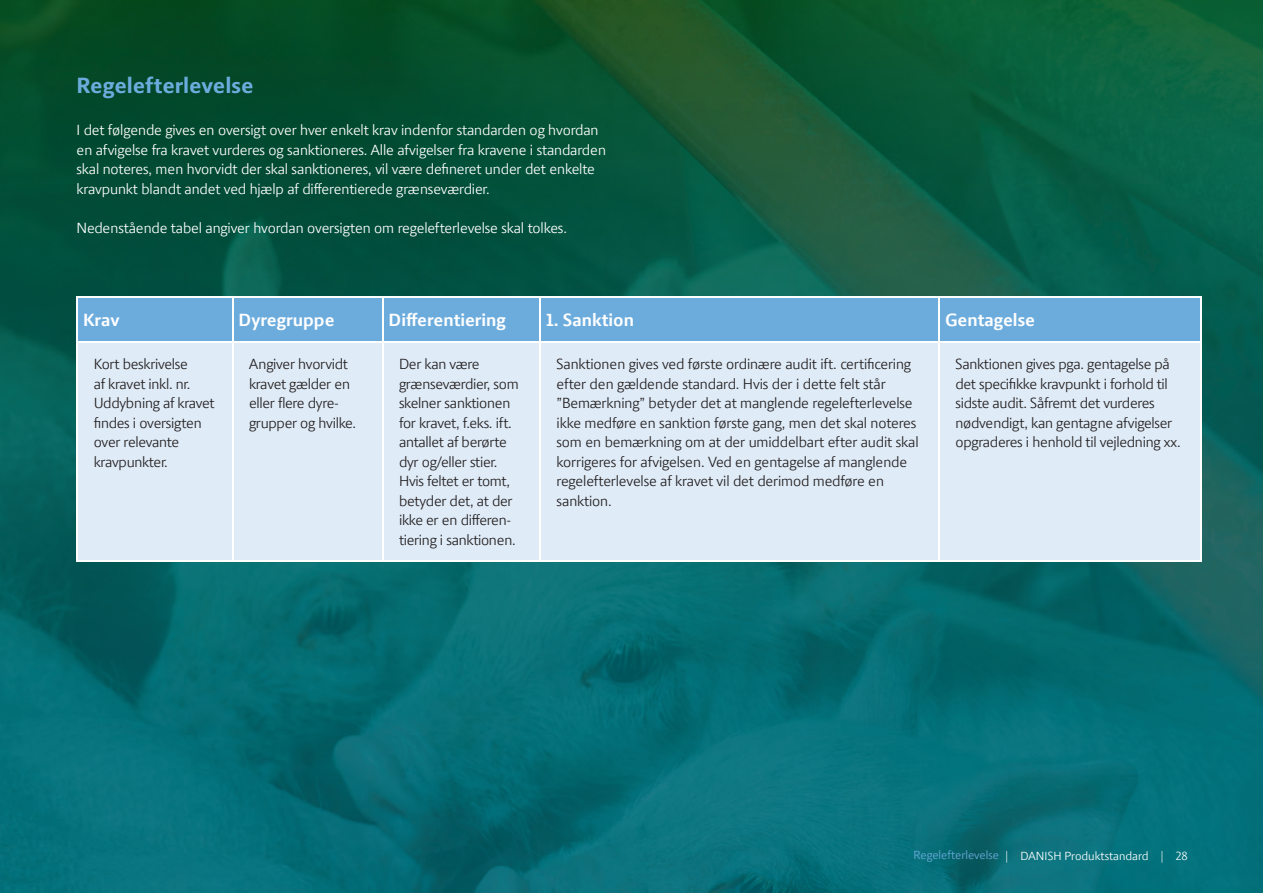
<style>
.page{position:relative;width:1263px;height:893px;background:#fff}
.page>*{position:absolute;margin:0;border:0;box-sizing:border-box;transform-origin:0 0}
.t1{font:800 22.5px "LF Press Sans Offc";color:#6cacdd}
.t2{font:700 18px "LF Press Sans Offc";color:#fff}
.t3{font:15px/19.5px "LF Press Sans Offc";letter-spacing:-.02em;color:#231f20}
.t4{font:15px/19.5px "LF Press Sans Offc";letter-spacing:-.01em;color:#fff}
.t5{font:12px "LF Press Sans Offc";color:#fff}
.s1{color:#6cacdd}
</style>
<div class="page">
<img style="left:0;top:0;width:1263px;height:893px">
<div style="left:78px;top:297px;width:1122px;height:44px;background:#6cacdd"></div>
<div style="left:78px;top:342px;width:1122px;height:219px;background:#dfebf7"></div>
<hr style="left:76px;top:296px;width:156px;height:1px;background:#fff">
<hr style="left:76px;top:297px;width:2px;height:44px;background:#fff">
<hr style="left:232px;top:296px;width:150px;height:1px;background:#fff">
<hr style="left:232px;top:297px;width:1px;height:44px;background:#fff">
<hr style="left:382px;top:296px;width:158px;height:1px;background:#fff">
<hr style="left:382px;top:297px;width:1px;height:44px;background:#fff">
<hr style="left:540px;top:296px;width:399px;height:1px;background:#fff">
<hr style="left:539px;top:297px;width:2px;height:44px;background:#fff">
<hr style="left:939px;top:296px;width:262px;height:1px;background:#fff">
<hr style="left:938px;top:297px;width:2px;height:44px;background:#fff">
<hr style="left:1200px;top:297px;width:1px;height:44px;background:#fff">
<hr style="left:76px;top:341px;width:156px;height:1px;background:#fff">
<hr style="left:76px;top:342px;width:2px;height:219px;background:#fff">
<hr style="left:232px;top:341px;width:150px;height:1px;background:#fff">
<hr style="left:232px;top:342px;width:1px;height:219px;background:#fff">
<hr style="left:382px;top:341px;width:158px;height:1px;background:#fff">
<hr style="left:382px;top:342px;width:1px;height:219px;background:#fff">
<hr style="left:540px;top:341px;width:399px;height:1px;background:#fff">
<hr style="left:539px;top:342px;width:2px;height:219px;background:#fff">
<hr style="left:939px;top:341px;width:262px;height:1px;background:#fff">
<hr style="left:938px;top:342px;width:2px;height:219px;background:#fff">
<hr style="left:1200px;top:342px;width:1px;height:219px;background:#fff">
<hr style="left:76px;top:561px;width:156px;height:1px;background:#fff">
<hr style="left:232px;top:561px;width:150px;height:1px;background:#fff">
<hr style="left:382px;top:561px;width:158px;height:1px;background:#fff">
<hr style="left:540px;top:561px;width:399px;height:1px;background:#fff">
<hr style="left:939px;top:561px;width:262px;height:1px;background:#fff">
<h1 class="t1" style="left:76px;top:72px;width:179px">Regelefterlevelse</h1>
<p class="t4" style="left:76px;top:120px;width:531px">I det følgende gives en oversigt over hver enkelt krav indenfor standarden og hvordan en afvigelse fra kravet vurderes og sanktioneres. Alle afvigelser fra kravene i standarden skal noteres, men hvorvidt der skal sanktioneres, vil være defineret under det enkelte kravpunkt blandt andet ved hjælp af differentierede grænseværdier.</p>
<p class="t4" style="left:76px;top:218px;width:492px">Nedenstående tabel angiver hvordan oversigten om regelefterlevelse skal tolkes.</p>
<p class="t2" style="left:83px;top:309px;width:38px">Krav</p>
<p class="t2" style="left:238px;top:309px;width:97px">Dyregruppe</p>
<p class="t2" style="left:388px;top:309px;width:119px">Differentiering</p>
<p class="t2" style="left:546px;top:309px;width:89px">1. Sanktion</p>
<p class="t2" style="left:945px;top:309px;width:91px">Gentagelse</p>
<p class="t3" style="left:94px;top:354px;width:122px">Kort beskrivelse<br>af kravet inkl. nr.<br>Uddybning af kravet findes i oversigten over relevante kravpunkter.</p>
<p class="t3" style="left:249px;top:354px;width:108px">Angiver hvorvidt kravet gælder en eller flere dyre&shy;grupper og hvilke.</p>
<p class="t3" style="left:399px;top:354px;width:121px">Der kan være grænseværdier, som skelner sanktionen for kravet, f.eks. ift. antallet af berørte dyr og/eller stier.<br>Hvis feltet er tomt, betyder det, at der ikke er en differen&shy;tiering i sanktionen.</p>
<p class="t3" style="left:556px;top:354px;width:364px">Sanktionen gives ved første ordinære audit ift. certificering efter den gældende standard. Hvis der i dette felt står ”Bemærkning” betyder det at manglende regelefterlevelse ikke medføre en sanktion første gang, men det skal noteres som en bemærkning om at der umiddelbart efter audit skal korrigeres for afvigelsen. Ved en gentagelse af manglende regelefterlevelse af kravet vil det derimod medføre en sanktion.</p>
<p class="t3" style="left:955px;top:354px;width:227px">Sanktionen gives pga. gentagelse på det specifikke kravpunkt i forhold til sidste audit. Såfremt det vurderes nødvendigt, kan gentagne afvigelser opgraderes i henhold til vejledning xx.</p>
<p class="t5" style="left:913px;top:848px;width:276px"><span class="s1">Regelefterlevelse</span> | DANISH Produktstandard | 28</p>
</div>
